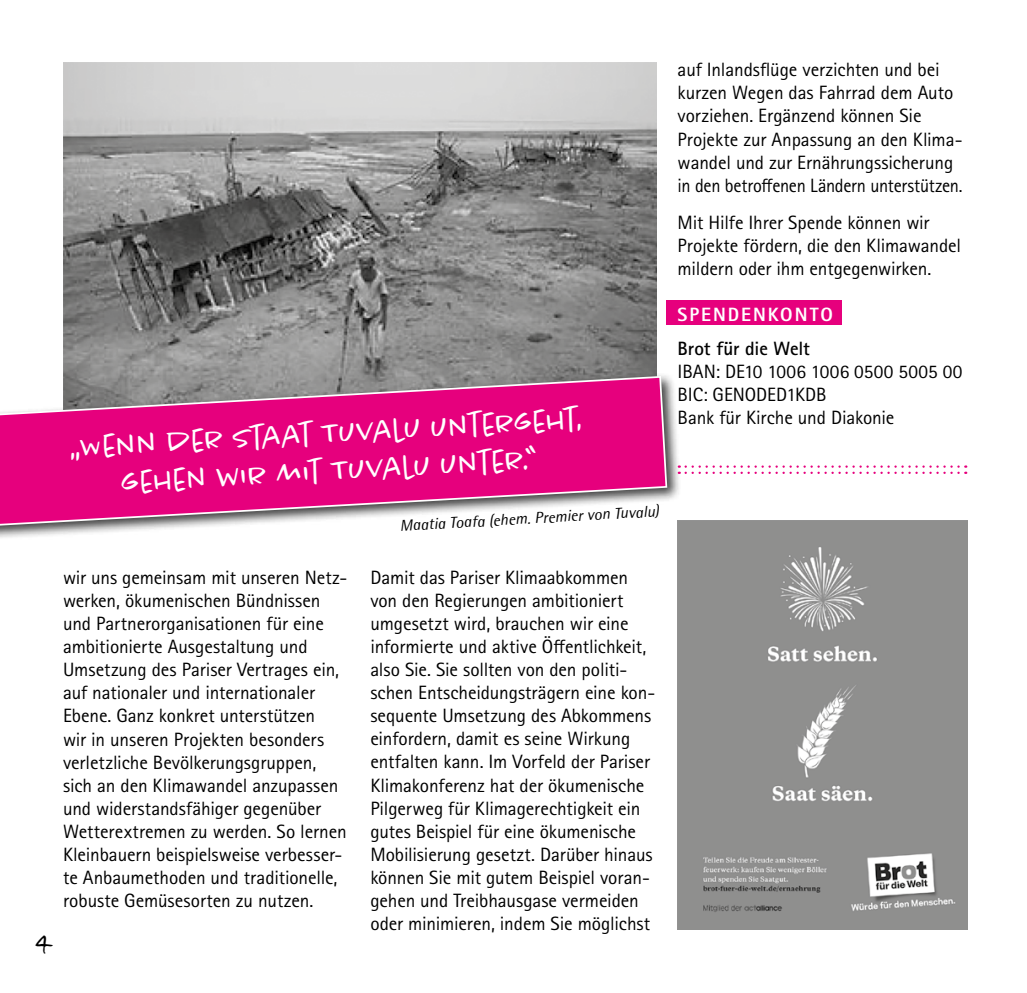
<style>
.page{position:relative;width:1027px;height:993px;background:#fff}
.page>*{position:absolute;margin:0;border:0;box-sizing:border-box;transform-origin:0 0}
.t1{font:42px "Justlefthand Pro";color:#000}
.t2{font:300 31.5px/37.8px "Chantal";color:#fff;text-align:center}
.t3{font:19.25px/23.1px "Rotis Sans Serif Pro";letter-spacing:-.005em;color:#000}
.t4{font:700 19.25px "Rotis Sans Serif Pro";letter-spacing:-.01em;color:#000}
.t5{font:800 19.25px "Rotis Sans Serif Pro";letter-spacing:.1em;color:#fff}
.t6{font:italic 15.75px "Rotis Semi Sans Pro";color:#000}
</style>
<div class="page">
<img style="left:678px;top:520px;width:289px;height:409px">
<img style="left:63px;top:63px;width:594px;height:309px">
<div style="left:0;top:372px;width:681px;height:175px;background:#000;opacity:.75"></div>
<svg style="left:0;top:375px;width:668px;height:159px;background:#da3e93"></svg>
<div style="left:665px;top:300px;width:176px;height:25px;background:#e6007d"></div>
<svg style="left:686px;top:465px;width:280px;height:9px"></svg>
<h2 class="t2" style="left:71px;top:427px;width:513px;rotate:-3deg">„Wenn der Staat Tuvalu untergeht, gehen wir mit Tuvalu unter.“</h2>
<p class="t6" style="left:399px;top:515px;width:261px;rotate:-3deg">Maatia Toafa (ehem. Premier von Tuvalu)</p>
<h1 class="t1" style="left:34px;top:908px;width:18px">4</h1>
<p class="t3" style="left:63px;top:565px;width:286px">wir uns gemeinsam mit unseren Netz&shy;werken, ökumenischen Bündnissen und Partnerorganisationen für eine ambitionierte Ausgestaltung und Umsetzung des Pariser Vertrages ein, auf nationaler und internationaler Ebene. Ganz konkret unterstützen<br>wir in unseren Projekten besonders verletzliche Bevölkerungsgruppen, sich an den Klimawandel anzupassen und widerstandsfähiger gegenüber Wetterextremen zu werden. So lernen Kleinbauern beispielsweise verbesser&shy;te Anbaumethoden und traditionelle, robuste Gemüsesorten zu nutzen.</p>
<p class="t3" style="left:370px;top:565px;width:286px">Damit das Pariser Klimaabkommen von den Regierungen ambitioniert umgesetzt wird, brauchen wir eine informierte und aktive Öffentlichkeit, also Sie. Sie sollten von den politi&shy;schen Entscheidungsträgern eine kon&shy;sequente Umsetzung des Abkommens einfordern, damit es seine Wirkung entfalten kann. Im Vorfeld der Pariser Klimakonferenz hat der ökumenische Pilgerweg für Klimagerechtigkeit ein gutes Beispiel für eine ökumenische Mobilisierung gesetzt. Darüber hinaus können Sie mit gutem Beispiel voran&shy;gehen und Treibhausgase vermeiden oder minimieren, indem Sie möglichst</p>
<p class="t3" style="left:678px;top:58px;width:286px">auf Inlandsflüge verzichten und bei kurzen Wegen das Fahrrad dem Auto vorziehen. Ergänzend können Sie Projekte zur Anpassung an den Klima&shy;wandel und zur Ernährungssicherung in den betroffenen Ländern unterstützen.</p>
<p class="t3" style="left:678px;top:211px;width:285px">Mit Hilfe Ihrer Spende können wir<br>Projekte fördern, die den Klimawandel mildern oder ihm entgegenwirken.</p>
<p class="t5" style="left:678px;top:302px;width:157px">SPENDENKONTO</p>
<p class="t4" style="left:678px;top:336px;width:134px">Brot für die Welt</p>
<p class="t3" style="left:678px;top:360px;width:286px">IBAN: DE10 1006 1006 0500 5005 00<br>BIC: GENODED1KDB<br>Bank für Kirche und Diakonie</p>
</div>
